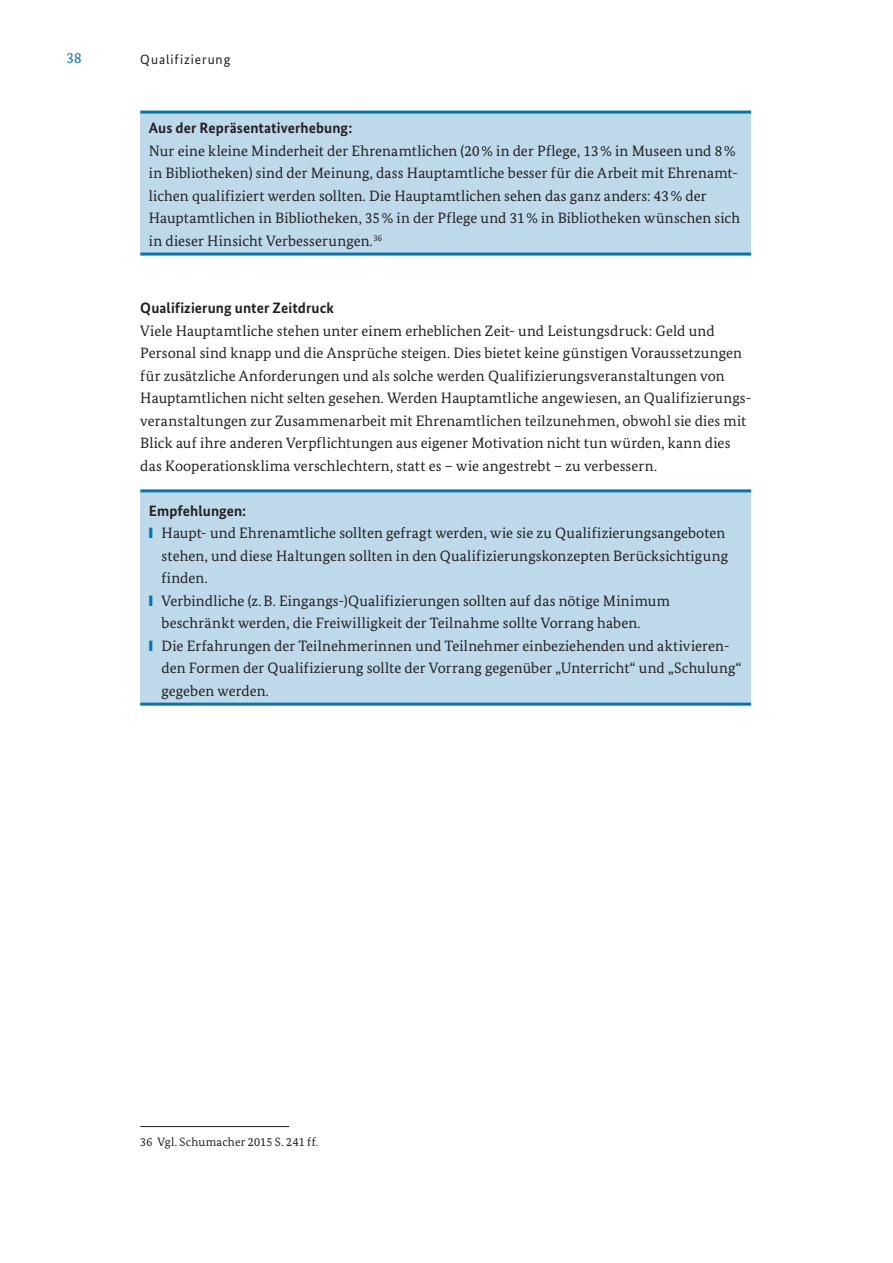
<style>
.page{position:relative;width:893px;height:1263px;background:#fff}
.page>*{position:absolute;margin:0;border:0;box-sizing:border-box;transform-origin:0 0}
.t1{font:15px/22.5px "Bundes Serif";letter-spacing:.005em;color:#231f20}
.t2{font:700 15px "Bundes Sans";letter-spacing:.005em;color:#231f20}
.t3{font:15px "Bundes Serif";color:#0078ae}
.t4{font:13.5px "Bundes Sans";letter-spacing:.07em;color:#231f20}
.t5{font:12px "Bundes Serif";letter-spacing:.015em;color:#231f20}
.s1{color:#0078ae}
</style>
<div class="page">
<div style="left:140px;top:112px;width:611px;height:142px;background:#bdd9ea"></div>
<hr style="left:140px;top:111px;width:611px;height:3px;background:#0078ae">
<hr style="left:140px;top:253px;width:611px;height:3px;background:#0078ae">
<div style="left:140px;top:491px;width:611px;height:213px;background:#bdd9ea"></div>
<hr style="left:140px;top:489px;width:611px;height:3px;background:#0078ae">
<hr style="left:140px;top:703px;width:611px;height:3px;background:#0078ae">
<hr style="left:140px;top:1126px;width:149px;height:1px;background:#231f20">
<p class="t3" style="left:67px;top:49px;width:16px">38</p>
<p class="t4" style="left:140px;top:51px;width:92px">Qualifizierung</p>
<p class="t2" style="left:149px;top:119px;width:205px">Aus der Repräsentativerhebung:</p>
<p class="t1" style="left:149px;top:139px;width:593px">Nur eine kleine Minderheit der Ehrenamtlichen (20% in der Pflege, 13% in Museen und 8% in Bibliotheken) sind der Meinung, dass Hauptamtliche besser für die Arbeit mit Ehrenamt&shy;lichen qualifiziert werden sollten. Die Hauptamtlichen sehen das ganz anders: 43% der Hauptamtlichen in Bibliotheken, 35% in der Pflege und 31% in Bibliotheken wünschen sich in dieser Hinsicht Verbesserungen.<sup>36</sup></p>
<p class="t2" style="left:140px;top:299px;width:195px">Qualifizierung unter Zeitdruck</p>
<p class="t1" style="left:140px;top:319px;width:613px">Viele Hauptamtliche stehen unter einem erheblichen Zeit- und Leistungsdruck: Geld und Personal sind knapp und die Ansprüche steigen. Dies bietet keine günstigen Voraussetzungen für zusätzliche Anforderungen und als solche werden Qualifizierungsveranstaltungen von Hauptamtlichen nicht selten gesehen. Werden Hauptamtliche angewiesen, an Qualifizierungs&shy;veranstaltungen zur Zusammenarbeit mit Ehrenamtlichen teilzunehmen, obwohl sie dies mit Blick auf ihre anderen Verpflichtungen aus eigener Motivation nicht tun würden, kann dies das Kooperationsklima verschlechtern, statt es – wie angestrebt – zu verbessern.</p>
<p class="t2" style="left:149px;top:501px;width:99px">Empfehlungen:</p>
<p class="t1" style="left:149px;top:522px;width:578px"><span class="s1">❙</span> Haupt- und Ehrenamtliche sollten gefragt werden, wie sie zu Qualifizierungsangeboten</p>
<p class="t1" style="left:162px;top:544px;width:568px">stehen, und diese Haltungen sollten in den Qualifizierungskonzepten Berücksichtigung</p>
<p class="t1" style="left:162px;top:567px;width:48px">finden.</p>
<p class="t1" style="left:149px;top:589px;width:523px"><span class="s1">❙</span> Verbindliche (z.B. Eingangs-)Qualifizierungen sollten auf das nötige Minimum</p>
<p class="t1" style="left:162px;top:612px;width:481px">beschränkt werden, die Freiwilligkeit der Teilnahme sollte Vorrang haben.</p>
<p class="t1" style="left:149px;top:634px;width:582px"><span class="s1">❙</span> Die Erfahrungen der Teilnehmerinnen und Teilnehmer einbeziehenden und aktivieren-</p>
<p class="t1" style="left:162px;top:657px;width:582px">den Formen der Qualifizierung sollte der Vorrang gegenüber „Unterricht“ und „Schulung“</p>
<p class="t1" style="left:162px;top:679px;width:109px">gegeben werden.</p>
<p class="t5" style="left:140px;top:1134px;width:179px">36 Vgl. Schumacher 2015 S. 241 ff.</p>
</div>
